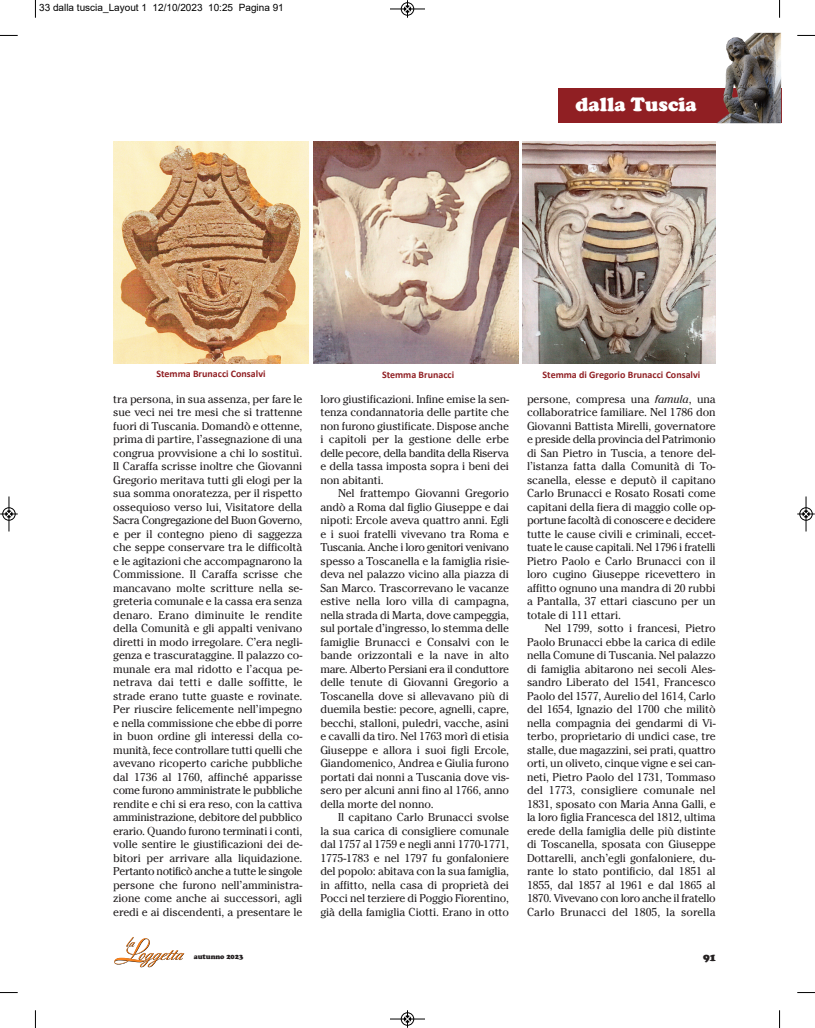
<style>
.page{position:relative;width:815px;height:1028px;background:#fff}
.page>*{position:absolute;margin:0;border:0;box-sizing:border-box;transform-origin:0 0}
.t1{font:900 20px "Cooper";color:#fff}
.t2{font:11.25px/13.5px "Cheltenham S Si";letter-spacing:-.01em;color:#231f20;text-align:justify}
.t3{font:900 11.25px "Cooper";color:#231f20}
.t4{font:700 10px "Calibri";color:#901f23}
.t5{font:10px "Arial";color:#000}
.t6{font:900 7.5px "Cooper";color:#231f20;scale:.95 1}
.s1{font-style:italic}
</style>
<div class="page">
<svg style="left:114px;top:937px;width:70px;height:30px"></svg>
<div style="left:558px;top:89px;width:223px;height:34px;background:#901f23"></div>
<img style="left:716px;top:33px;width:65px;height:90px">
<img style="left:314px;top:142px;width:204px;height:222px">
<img style="left:113px;top:142px;width:196px;height:222px">
<img style="left:522px;top:142px;width:194px;height:222px">
<svg style="left:35px;top:0;width:1px;height:18px"></svg>
<svg style="left:0;top:35px;width:18px;height:1px"></svg>
<svg style="left:779px;top:0;width:1px;height:18px"></svg>
<svg style="left:797px;top:35px;width:18px;height:1px"></svg>
<svg style="left:35px;top:1010px;width:1px;height:18px"></svg>
<svg style="left:0;top:992px;width:18px;height:1px"></svg>
<svg style="left:779px;top:1010px;width:1px;height:18px"></svg>
<svg style="left:797px;top:992px;width:18px;height:1px"></svg>
<div style="left:401px;top:2px;width:13px;height:14px;border:1px solid #fff;border-radius:50%"></div>
<hr style="left:390px;top:9px;width:35px;height:1px;background:#000">
<div style="left:401px;top:3px;width:13px;height:12px;border:1px solid #000;border-radius:50%"></div>
<svg style="left:404px;top:0;width:7px;height:18px"></svg>
<hr style="left:390px;top:1018px;width:35px;height:1px;background:#000">
<div style="left:401px;top:1012px;width:13px;height:13px;border:1px solid #000;border-radius:50%"></div>
<svg style="left:404px;top:1010px;width:7px;height:17px"></svg>
<div style="left:2px;top:507px;width:14px;height:13px;border:1px solid #fff;border-radius:50%"></div>
<hr style="left:9px;top:496px;width:1px;height:35px;background:#000">
<div style="left:3px;top:507px;width:12px;height:13px;border:1px solid #000;border-radius:50%"></div>
<svg style="left:0;top:511px;width:18px;height:6px"></svg>
<div style="left:799px;top:507px;width:14px;height:13px;border:1px solid #fff;border-radius:50%"></div>
<hr style="left:806px;top:496px;width:1px;height:35px;background:#000">
<div style="left:800px;top:507px;width:12px;height:13px;border:1px solid #000;border-radius:50%"></div>
<svg style="left:797px;top:511px;width:18px;height:6px"></svg>
<p class="t5" style="left:39px;top:2px;width:246px">33 dalla tuscia_Layout 1 12/10/2023 10:25 Pagina 91</p>
<p class="t1" style="left:576px;top:92px;width:123px">dalla Tuscia</p>
<p class="t4" style="left:156px;top:370px;width:111px">Stemma Brunacci Consalvi</p>
<p class="t4" style="left:382px;top:370px;width:74px">Stemma Brunacci</p>
<p class="t4" style="left:543px;top:370px;width:159px">Stemma di Gregorio Brunacci Consalvi</p>
<p class="t2" style="left:320px;top:393px;width:190px">loro giustificazioni. Infine emise la sen&shy;tenza condannatoria delle partite che non furono giustificate. Dispose anche i capitoli per la gestione delle erbe delle pecore, della bandita della Riserva e della tassa imposta sopra i beni dei non abitanti.</p>
<p class="t2" style="left:320px;top:487px;width:190px;text-indent:18px">Nel frattempo Giovanni Gregorio andò a Roma dal figlio Giuseppe e dai nipoti: Ercole aveva quattro anni. Egli e i suoi fratelli vivevano tra Roma e Tuscania. Anche i loro genitori venivano spesso a Toscanella e la famiglia risie&shy;deva nel palazzo vicino alla piazza di San Marco. Trascorrevano le vacanze estive nella loro villa di campagna, nella strada di Marta, dove campeggia, sul portale d’ingresso, lo stemma delle famiglie Brunacci e Consalvi con le bande orizzontali e la nave in alto mare. Alberto Persiani era il conduttore delle tenute di Giovanni Gregorio a Toscanella dove si allevavano più di duemila bestie: pecore, agnelli, capre, becchi, stalloni, puledri, vacche, asini e cavalli da tiro. Nel 1763 morì di etisia Giuseppe e allora i suoi figli Ercole, Giandomenico, Andrea e Giulia furono portati dai nonni a Tuscania dove vis&shy;sero per alcuni anni fino al 1766, anno della morte del nonno.</p>
<p class="t2" style="left:320px;top:811px;width:190px;text-indent:18px">Il capitano Carlo Brunacci svolse la sua carica di consigliere comunale dal 1757 al 1759 e negli anni 1770-1771, 1775-1783 e nel 1797 fu gonfaloniere del popolo: abitava con la sua famiglia, in affitto, nella casa di proprietà dei Pocci nel terziere di Poggio Fiorentino, già della famiglia Ciotti. Erano in otto</p>
<p class="t2" style="left:113px;top:393px;width:191px">tra persona, in sua assenza, per fare le sue veci nei tre mesi che si trattenne fuori di Tuscania. Domandò e ottenne, prima di partire, l’assegnazione di una congrua provvisione a chi lo sostituì.<br>Il Caraffa scrisse inoltre che Giovanni Gregorio meritava tutti gli elogi per la sua somma onoratezza, per il rispetto ossequioso verso lui, Visitatore della Sacra Congregazione del Buon Governo, e per il contegno pieno di saggezza che seppe conservare tra le difficoltà e le agitazioni che accompagnarono la Commissione. Il Caraffa scrisse che mancavano molte scritture nella se&shy;greteria comunale e la cassa era senza denaro. Erano diminuite le rendite della Comunità e gli appalti venivano diretti in modo irregolare. C’era negli&shy;genza e trascurataggine. Il palazzo co&shy;munale era mal ridotto e l’acqua pe&shy;netrava dai tetti e dalle soffitte, le strade erano tutte guaste e rovinate.<br>Per riuscire felicemente nell’impegno e nella commissione che ebbe di porre in buon ordine gli interessi della co&shy;munità, fece controllare tutti quelli che avevano ricoperto cariche pubbliche dal 1736 al 1760, affinché apparisse come furono amministrate le pubbliche rendite e chi si era reso, con la cattiva amministrazione, debitore del pubblico erario. Quando furono terminati i conti, volle sentire le giustificazioni dei de&shy;bitori per arrivare alla liquidazione.<br>Pertanto notificò anche a tutte le singole persone che furono nell’amministra&shy;zione come anche ai successori, agli eredi e ai discendenti, a presentare le</p>
<p class="t2" style="left:527px;top:393px;width:190px">persone, compresa una <span class="s1">famula</span>, una collaboratrice familiare. Nel 1786 don Giovanni Battista Mirelli, governatore e preside della provincia del Patrimonio di San Pietro in Tuscia, a tenore del&shy;l’istanza fatta dalla Comunità di To&shy;scanella, elesse e deputò il capitano Carlo Brunacci e Rosato Rosati come capitani della fiera di maggio colle op&shy;portune facoltà di conoscere e decidere tutte le cause civili e criminali, eccet&shy;tuate le cause capitali. Nel 1796 i fratelli Pietro Paolo e Carlo Brunacci con il loro cugino Giuseppe ricevettero in affitto ognuno una mandra di 20 rubbi a Pantalla, 37 ettari ciascuno per un totale di 111 ettari.</p>
<p class="t2" style="left:527px;top:622px;width:190px;text-indent:18px">Nel 1799, sotto i francesi, Pietro Paolo Brunacci ebbe la carica di edile nella Comune di Tuscania. Nel palazzo di famiglia abitarono nei secoli Ales&shy;sandro Liberato del 1541, Francesco Paolo del 1577, Aurelio del 1614, Carlo del 1654, Ignazio del 1700 che militò nella compagnia dei gendarmi di Vi&shy;terbo, proprietario di undici case, tre stalle, due magazzini, sei prati, quattro orti, un oliveto, cinque vigne e sei can&shy;neti, Pietro Paolo del 1731, Tommaso del 1773, consigliere comunale nel 1831, sposato con Maria Anna Galli, e la loro figlia Francesca del 1812, ultima erede della famiglia delle più distinte di Toscanella, sposata con Giuseppe Dottarelli, anch’egli gonfaloniere, du&shy;rante lo stato pontificio, dal 1851 al 1855, dal 1857 al 1961 e dal 1865 al 1870. Vivevano con loro anche il fratello Carlo Brunacci del 1805, la sorella</p>
<p class="t6" style="left:194px;top:952px;width:54px">autunno 2023</p>
<p class="t3" style="left:703px;top:951px;width:15px">91</p>
</div>
